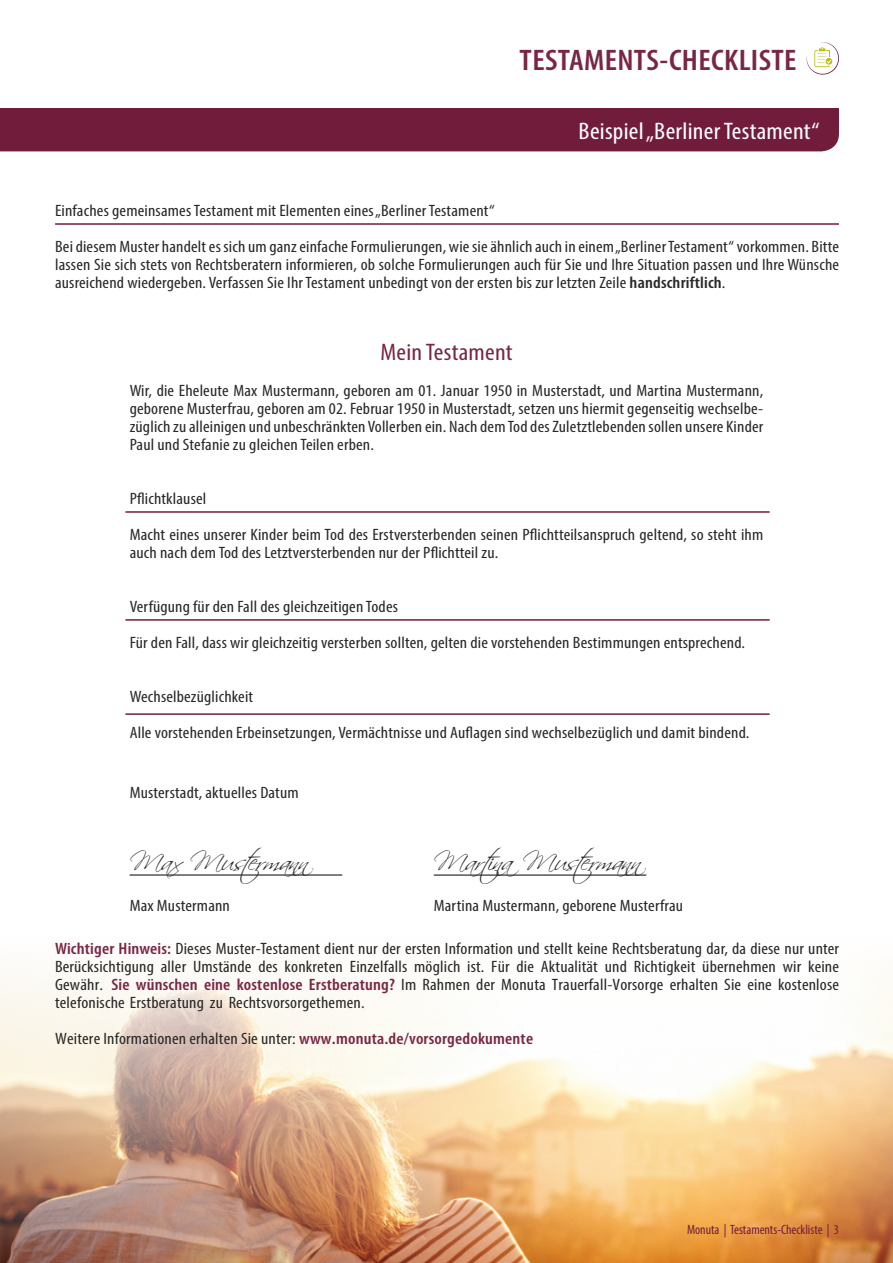
<style>
.page{position:relative;width:893px;height:1263px;background:#fff}
.page>*{position:absolute;margin:0;border:0;box-sizing:border-box;transform-origin:0 0}
.t1{font:600 condensed 29.85px "Myriad Pro";letter-spacing:.01em;color:#792644;scale:1.1 1}
.t2{font:25.2px "Scriptina";letter-spacing:-.06em;color:#282827;scale:1.1 1}
.t3{font:condensed 24px "Myriad Pro";letter-spacing:.01em;color:#fff;scale:1.1 1}
.t4{font:condensed 24px "Myriad Pro";letter-spacing:.01em;color:#792644;scale:1.1 1}
.t5{font:condensed 16.5px/18px "Myriad Pro";letter-spacing:.01em;color:#282827;scale:1.1 1}
.t6{font:condensed 13.5px "Myriad Pro";color:#721c3c}
.s1{font-weight:600}
.s2{font-weight:600;color:#792644}
</style>
<div class="page">
<img style="left:0;top:974px;width:893px;height:289px">
<div style="left:0;top:108px;width:839px;height:43px;background:#721c3c"></div>
<hr style="left:125px;top:713px;width:645px;height:2px;background:#721c3c">
<hr style="left:125px;top:619px;width:645px;height:2px;background:#721c3c">
<hr style="left:125px;top:511px;width:645px;height:2px;background:#721c3c">
<hr style="left:55px;top:223px;width:784px;height:2px;background:#721c3c">
<hr style="left:434px;top:875px;width:212px;height:1px;background:#000">
<hr style="left:130px;top:875px;width:212px;height:1px;background:#000">
<svg style="left:807px;top:42px;width:32px;height:33px"></svg>
<h1 class="t1" style="left:520px;top:41px;width:253px">TESTAMENTS-CHECKLISTE</h1>
<h3 class="t3" style="left:579px;top:116px;width:221px">Beispiel „Berliner Testament“</h3>
<p class="t5" style="left:55px;top:192px;width:714px;line-height:36px">Einfaches gemeinsames Testament mit Elementen eines „Berliner Testament“<br>Bei diesem Muster handelt es sich um ganz einfache Formulierungen, wie sie ähnlich auch in einem „Berliner Testament“ vorkommen. Bitte</p>
<p class="t5" style="left:55px;top:255px;width:714px">lassen Sie sich stets von Rechtsberatern informieren, ob solche Formulierungen auch für Sie und Ihre Situation passen und Ihre Wünsche ausreichend wiedergeben. Verfassen Sie Ihr Testament unbedingt von der ersten bis zur letzten Zeile <span class="s1">handschriftlich</span>.</p>
<h3 class="t4" style="left:380px;top:338px;width:122px">Mein Testament</h3>
<p class="t5" style="left:130px;top:381px;width:578px;text-align:justify">Wir, die Eheleute Max Mustermann, geboren am 01. Januar 1950 in Musterstadt, und Martina Mustermann, geborene Musterfrau, geboren am 02. Februar 1950 in Musterstadt, setzen uns hiermit gegenseitig wechselbe&shy;züglich zu alleinigen und unbeschränkten Vollerben ein. Nach dem Tod des Zuletztlebenden sollen unsere Kinder Paul und Stefanie zu gleichen Teilen erben.</p>
<p class="t5" style="left:130px;top:480px;width:577px;line-height:36px">Pflichtklausel<br>Macht eines unserer Kinder beim Tod des Erstversterbenden seinen Pflichtteilsanspruch geltend, so steht ihm</p>
<p class="t5" style="left:130px;top:543px;width:336px">auch nach dem Tod des Letztversterbenden nur der Pflichtteil zu.</p>
<p class="t5" style="left:130px;top:588px;width:561px;line-height:36px">Verfügung für den Fall des gleichzeitigen Todes<br>Für den Fall, dass wir gleichzeitig versterben sollten, gelten die vorstehenden Bestimmungen entsprechend.</p>
<p class="t5" style="left:130px;top:678px;width:565px;line-height:36px">Wechselbezüglichkeit<br>Alle vorstehenden Erbeinsetzungen, Vermächtnisse und Auflagen sind wechselbezüglich und damit bindend.</p>
<p class="t5" style="left:130px;top:784px;width:155px">Musterstadt, aktuelles Datum</p>
<h2 class="t2" style="left:130px;top:846px;width:165px">Max Mustermann</h2>
<h2 class="t2" style="left:434px;top:846px;width:191px">Martina Mustermann</h2>
<p class="t5" style="left:130px;top:897px;width:93px">Max Mustermann</p>
<p class="t5" style="left:434px;top:897px;width:228px">Martina Mustermann, geborene Musterfrau</p>
<p class="t5" style="left:55px;top:939px;width:714px;text-align:justify"><span class="s2">Wichtiger Hinweis:</span> Dieses Muster-Testament dient nur der ersten Information und stellt keine Rechtsberatung dar, da diese nur unter Berücksichtigung aller Umstände des konkreten Einzelfalls möglich ist. Für die Aktualität und Richtigkeit übernehmen wir keine Gewähr. <span class="s2">Sie wünschen eine kostenlose Erstberatung?</span> Im Rahmen der Monuta Trauerfall-Vorsorge erhalten Sie eine kostenlose telefonische Erstberatung zu Rechtsvorsorgethemen.</p>
<p class="t5" style="left:55px;top:1029px;width:436px">Weitere Informationen erhalten Sie unter: <span class="s2">www.monuta.de/vorsorgedokumente</span></p>
<p class="t6" style="left:687px;top:1222px;width:153px">Monuta | Testaments-Checkliste | 3</p>
</div>
